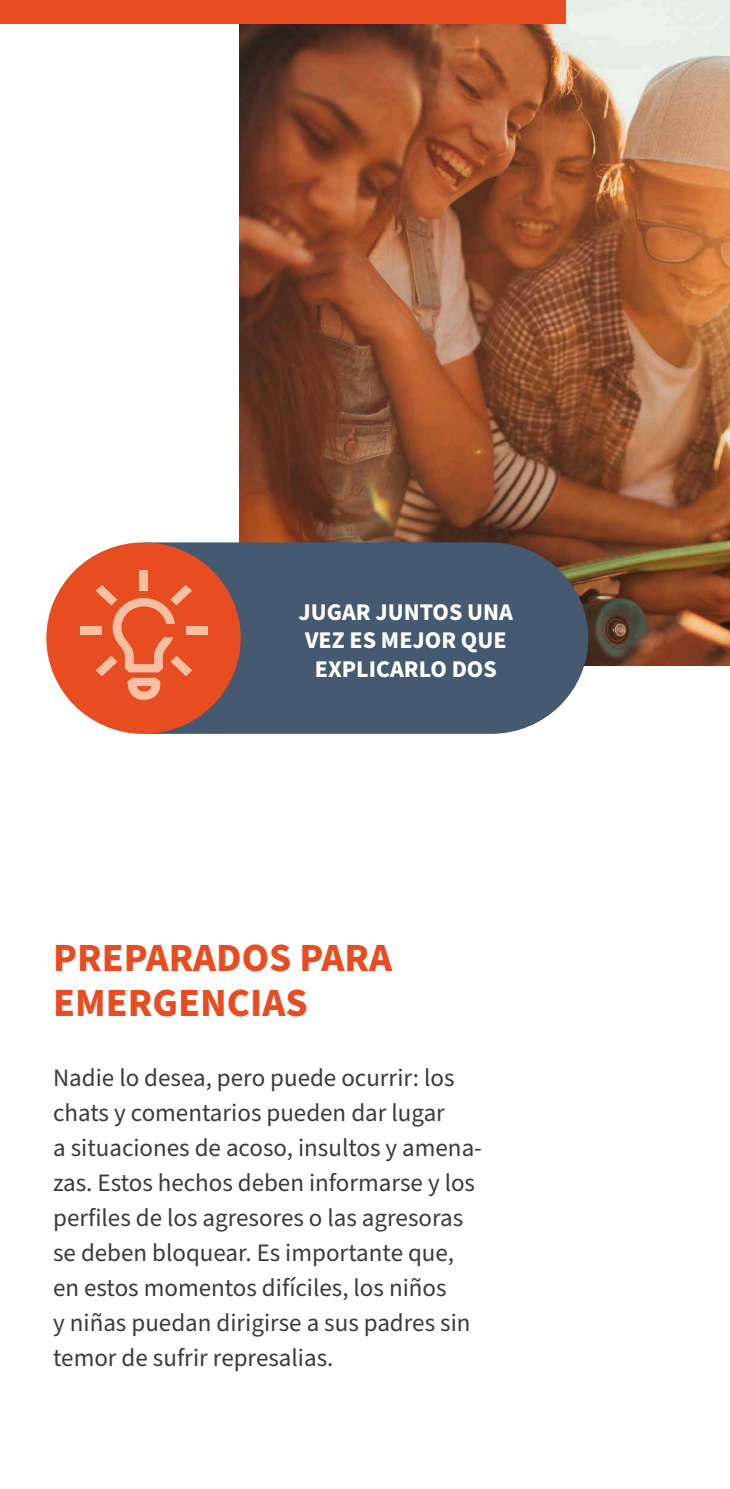
<style>
.page{position:relative;width:730px;height:1489px;background:#fff}
.page>*{position:absolute;margin:0;border:0;box-sizing:border-box;transform-origin:0 0}
.t1{font:700 40px/45px "Vykfff Source Sans Pro";color:#e84d22}
.t2{font:25px/35px "Sdntjx Source Sans Pro";color:#3b3b3a}
.t3{font:700 24px/28.8px "Vykfff Source Sans Pro";color:#fff;text-align:center}
</style>
<div class="page">
<img style="left:240px;top:0;width:490px;height:665px">
<div style="left:0;top:0;width:566px;height:24px;background:#e84d22"></div>
<div style="left:153px;top:542px;width:435px;height:191px;background:#455971"></div>
<div style="left:46px;top:542px;width:195px;height:191px;background:#e84d22;border-radius:50%"></div>
<div style="left:139px;top:570px;width:9px;height:21px;background:#f8bfa2"></div>
<div style="left:186px;top:626px;width:22px;height:8px;background:#f8bfa2"></div>
<div style="left:80px;top:626px;width:22px;height:8px;background:#f8bfa2"></div>
<svg style="left:96px;top:585px;width:96px;height:114px"></svg>
<p class="t3" style="left:299px;top:597px;width:216px">JUGAR JUNTOS UNA<br>VEZ ES MEJOR QUE<br>EXPLICARLO DOS</p>
<h2 class="t1" style="left:53px;top:935px;width:340px">PREPARADOS PARA<br>EMERGENCIAS</h2>
<p class="t2" style="left:53px;top:1060px;width:430px">Nadie lo desea, pero puede ocurrir: los chats y comentarios pueden dar lugar<br>a situaciones de acoso, insultos y amena&shy;zas. Estos hechos deben informarse y los perfiles de los agresores o las agresoras se deben bloquear. Es importante que, en estos momentos difíciles, los niños<br>y niñas puedan dirigirse a sus padres sin temor de sufrir represalias.</p>
</div>
